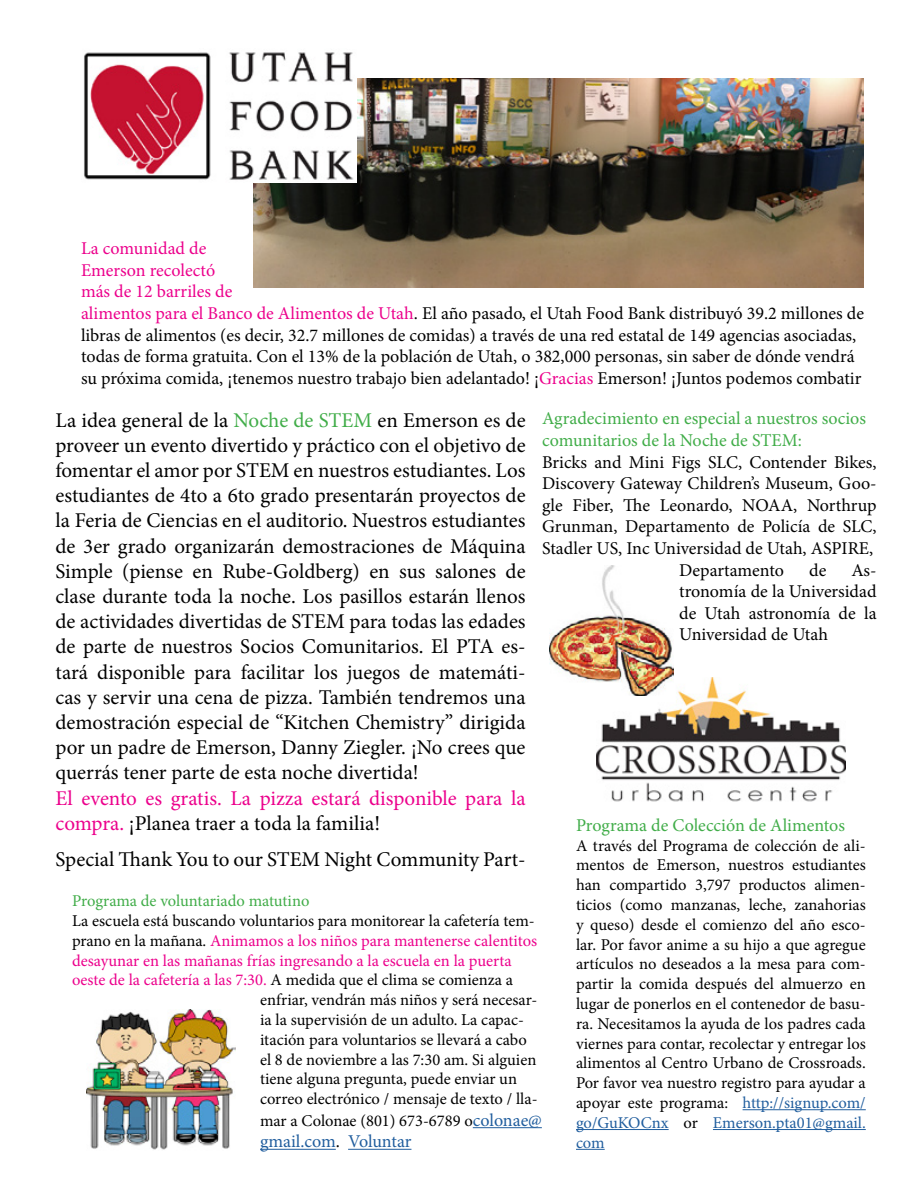
<style>
.page{position:relative;width:918px;height:1188px;background:#fff}
.page>*{position:absolute;margin:0;border:0;box-sizing:border-box;transform-origin:0 0}
.t1{font:21px/25.2px "Minion Pro";color:#000;text-align:justify}
.t2{font:21px/25.2px "Minion Pro";color:#ec008c}
.t3{font:18px/21.6px "Minion Pro";color:#000}
.t4{font:18px/21.6px "Minion Pro";color:#41ad49}
.t5{font:18px "Minion Pro";letter-spacing:-.005em;color:#215e9e}
.t6{font:16.5px/19.8px "Minion Pro";color:#000;text-align:justify}
.t7{font:16.5px "Minion Pro";color:#ec008c}
.t8{font:16.5px "Minion Pro";letter-spacing:-.005em;color:#41ad49}
.s1{color:#ec008c}
.s2{color:#41ad49}
.s3{color:#000}
.s4{color:#215e9e}
.s5{font-size:18px;color:#215e9e}
</style>
<div class="page">
<img style="left:597px;top:678px;width:248px;height:124px">
<hr style="left:743px;top:1109px;width:123px;height:1px;background:#215e9e">
<hr style="left:576px;top:1129px;width:93px;height:1px;background:#215e9e">
<hr style="left:713px;top:1129px;width:153px;height:1px;background:#215e9e">
<svg style="left:576px;top:1149px;width:29px;height:1px"></svg>
<img style="left:254px;top:78px;width:610px;height:209px">
<img style="left:84px;top:52px;width:272px;height:131px">
<img style="left:87px;top:1010px;width:149px;height:140px">
<hr style="left:473px;top:1127px;width:69px;height:1px;background:#215e9e">
<hr style="left:260px;top:1149px;width:76px;height:1px;background:#215e9e">
<hr style="left:348px;top:1149px;width:63px;height:1px;background:#215e9e">
<img style="left:549px;top:566px;width:124px;height:129px">
<p class="t3" style="left:81px;top:238px;width:784px"><span class="s1">La comunidad de<br>Emerson recolectó<br>más de 12 barriles de<br>alimentos para el Banco de Alimentos de Utah</span>. El año pasado, el Utah Food Bank distribuyó 39.2 millones de libras de alimentos (es decir, 32.7 millones de comidas) a través de una red estatal de 149 agencias asociadas, todas de forma gratuita. Con el 13% de la población de Utah, o 382,000 personas, sin saber de dónde vendrá su próxima comida, ¡tenemos nuestro trabajo bien adelantado! ¡<span class="s1">Gracias</span> Emerson! ¡Juntos podemos combatir</p>
<p class="t4" style="left:542px;top:408px;width:325px">Agradecimiento en especial a nuestros socios comunitarios de la Noche de STEM:</p>
<p class="t3" style="left:542px;top:451px;width:336px">Bricks and Mini Figs SLC, Contender Bikes,</p>
<p class="t3" style="left:542px;top:473px;width:336px">Discovery Gateway Children’s Museum, Goo-</p>
<p class="t3" style="left:542px;top:494px;width:336px">gle Fiber, The Leonardo, NOAA, Northrup</p>
<p class="t3" style="left:542px;top:516px;width:336px">Grunman, Departamento de Policía de SLC,</p>
<p class="t3" style="left:542px;top:538px;width:333px">Stadler US, Inc Universidad de Utah, ASPIRE,</p>
<p class="t3" style="left:679px;top:559px;width:106px">Departamento</p>
<p class="t3" style="left:809px;top:559px;width:19px">de</p>
<p class="t1" style="left:56px;top:407px;width:472px">La idea general de la <span class="s2">Noche de STEM</span> en Emerson es de proveer un evento divertido y práctico con el objetivo de fomentar el amor por STEM en nuestros estudiantes. Los estudiantes de 4to a 6to grado presentarán proyectos de la Feria de Ciencias en el auditorio. Nuestros estudiantes de 3er grado organizarán demostraciones de Máquina Simple (piense en Rube-Goldberg) en sus salones de clase durante toda la noche. Los pasillos estarán llenos de actividades divertidas de STEM para todas las edades de parte de nuestros Socios Comunitarios. El PTA es&shy;tará disponible para facilitar los juegos de matemáti&shy;cas y servir una cena de pizza. También tendremos una demostración especial de “Kitchen Chemistry” dirigida por un padre de Emerson, Danny Ziegler. ¡No crees que querrás tener parte de esta noche divertida!</p>
<p class="t2" style="left:56px;top:785px;width:472px">El evento es gratis. La pizza estará disponible para la compra. <span class="s3">¡Planea traer a toda la familia!</span></p>
<p class="t1" style="left:56px;top:847px;width:472px">Special Thank You to our STEM Night Community Part-</p>
<p class="t3" style="left:679px;top:559px;width:199px;text-align:justify;text-indent:172px">As&shy;tronomía de la Universidad de Utah astronomía de la Universidad de Utah</p>
<p class="t4" style="left:576px;top:814px;width:271px">Programa de Colección de Alimentos</p>
<p class="t6" style="left:576px;top:836px;width:291px">A través del Programa de colección de ali&shy;mentos de Emerson, nuestros estudiantes han compartido 3,797 productos alimen&shy;ticios (como manzanas, leche, zanahorias y queso) desde el comienzo del año esco&shy;lar. Por favor anime a su hijo a que agregue artículos no deseados a la mesa para com&shy;partir la comida después del almuerzo en lugar de ponerlos en el contenedor de basu&shy;ra. Necesitamos la ayuda de los padres cada viernes para contar, recolectar y entregar los alimentos al Centro Urbano de Crossroads.<br>Por favor vea nuestro registro para ayudar a apoyar este programa: <span class="s4">http://signup.com/ go/GuKOCnx</span> or <span class="s4">Emerson.pta01@gmail. com</span></p>
<p class="t8" style="left:72px;top:890px;width:239px">Programa de voluntariado matutino</p>
<p class="t6" style="left:72px;top:911px;width:464px">La escuela está buscando voluntarios para monitorear la cafetería tem-</p>
<p class="t7" style="left:72px;top:930px;width:467px"><span class="s3">prano en la mañana.</span> Animamos a los niños para mantenerse calentitos</p>
<p class="t7" style="left:72px;top:949px;width:441px">desayunar en las mañanas frías ingresando a la escuela en la puerta</p>
<p class="t6" style="left:72px;top:970px;width:443px"><span class="s1">oeste de la cafetería a las 7:30.</span> A medida que el clima se comienza a</p>
<p class="t6" style="left:260px;top:990px;width:279px">enfriar, vendrán más niños y será necesar-</p>
<p class="t6" style="left:260px;top:1010px;width:265px">ia la supervisión de un adulto. La capac-</p>
<p class="t6" style="left:260px;top:1030px;width:268px">itación para voluntarios se llevará a cabo</p>
<p class="t6" style="left:260px;top:1050px;width:278px">el 8 de noviembre a las 7:30 am. Si alguien</p>
<p class="t6" style="left:260px;top:1069px;width:259px">tiene alguna pregunta, puede enviar un</p>
<p class="t6" style="left:260px;top:1089px;width:279px">correo electrónico / mensaje de texto / lla-</p>
<p class="t6" style="left:260px;top:1111px;width:283px">mar a Colonae (801) 673-6789 o<span class="s5">colonae@</span></p>
<p class="t5" style="left:260px;top:1130px;width:153px">gmail.com<span class="s3">.</span> Voluntar</p>
</div>
